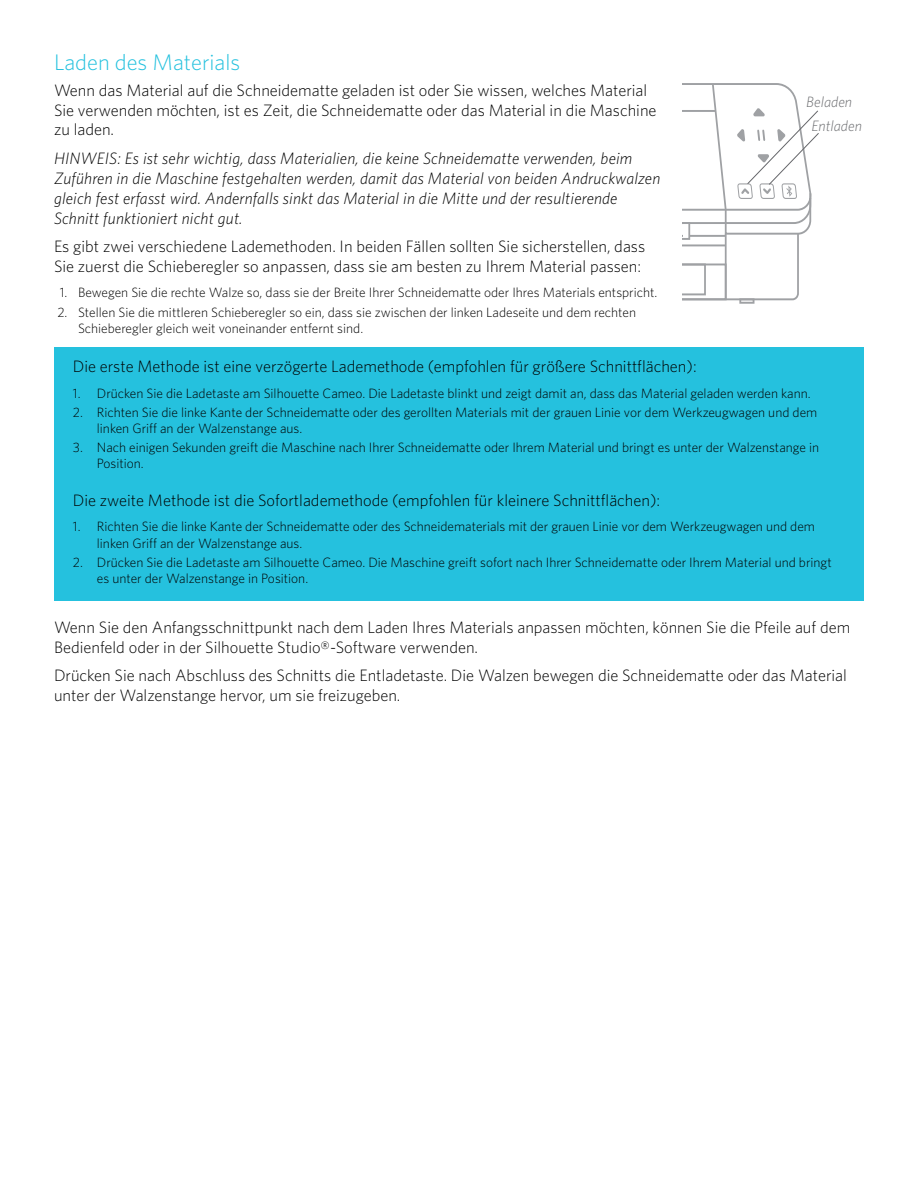
<style>
.page{position:relative;width:918px;height:1188px;background:#fff}
.page>*{position:absolute;margin:0;border:0;box-sizing:border-box;transform-origin:0 0}
.t1{font:300 22.5px "Whitney";color:#25c1de}
.t2{font:300 16.5px/19.8px "Whitney";color:#000}
.t3{font:italic 300 16.5px/19.8px "Whitney";letter-spacing:.01em;color:#000}
.t4{font:italic 300 15px/23.7px "Whitney";color:#6d6e71}
.t5{font:300 13.5px/16.2px "Whitney";color:#000}
</style>
<div class="page">
<div style="left:739px;top:298px;width:16px;height:6px;border:2px solid #9fa1a4"></div>
<svg style="left:683px;top:83px;width:136px;height:218px"></svg>
<div style="left:54px;top:347px;width:810px;height:254px;background:#25c1de"></div>
<h1 class="t1" style="left:54px;top:49px;width:188px">Laden des Materials</h1>
<p class="t2" style="left:54px;top:80px;width:604px">Wenn das Material auf die Schneidematte geladen ist oder Sie wissen, welches Material<br>Sie verwenden möchten, ist es Zeit, die Schneidematte oder das Material in die Maschine zu laden.</p>
<p class="t3" style="left:54px;top:148px;width:608px">HINWEIS: Es ist sehr wichtig, dass Materialien, die keine Schneidematte verwenden, beim Zuführen in die Maschine festgehalten werden, damit das Material von beiden Andruckwalzen gleich fest erfasst wird. Andernfalls sinkt das Material in die Mitte und der resultierende Schnitt funktioniert nicht gut.</p>
<p class="t2" style="left:54px;top:237px;width:593px">Es gibt zwei verschiedene Lademethoden. In beiden Fällen sollten Sie sicherstellen, dass<br>Sie zuerst die Schieberegler so anpassen, dass sie am besten zu Ihrem Material passen:</p>
<p class="t5" style="left:60px;top:284px;width:599px">1. Bewegen Sie die rechte Walze so, dass sie der Breite Ihrer Schneidematte oder Ihres Materials entspricht.</p>
<p class="t5" style="left:78px;top:304px;width:560px;text-indent:-21px">2. Stellen Sie die mittleren Schieberegler so ein, dass sie zwischen der linken Ladeseite und dem rechten<br>Schieberegler gleich weit voneinander entfernt sind.</p>
<p class="t4" style="left:811px;top:90px;width:52px;text-indent:-5px">Beladen<br>Entladen</p>
<p class="t2" style="left:73px;top:356px;width:625px">Die erste Methode ist eine verzögerte Lademethode (empfohlen für größere Schnittflächen):</p>
<p class="t5" style="left:73px;top:385px;width:739px">1. Drücken Sie die Ladetaste am Silhouette Cameo. Die Ladetaste blinkt und zeigt damit an, dass das Material geladen werden kann.</p>
<p class="t5" style="left:97px;top:404px;width:722px;text-indent:-24px">2. Richten Sie die linke Kante der Schneidematte oder des gerollten Materials mit der grauen Linie vor dem Werkzeugwagen und dem linken Griff an der Walzenstange aus.</p>
<p class="t5" style="left:97px;top:439px;width:724px;text-indent:-24px">3. Nach einigen Sekunden greift die Maschine nach Ihrer Schneidematte oder Ihrem Material und bringt es unter der Walzenstange in<br>Position.</p>
<p class="t2" style="left:73px;top:490px;width:589px">Die zweite Methode ist die Sofortlademethode (empfohlen für kleinere Schnittflächen):</p>
<p class="t5" style="left:97px;top:518px;width:720px;text-indent:-24px">1. Richten Sie die linke Kante der Schneidematte oder des Schneidematerials mit der grauen Linie vor dem Werkzeugwagen und dem linken Griff an der Walzenstange aus.</p>
<p class="t5" style="left:97px;top:554px;width:736px;text-indent:-24px">2. Drücken Sie die Ladetaste am Silhouette Cameo. Die Maschine greift sofort nach Ihrer Schneidematte oder Ihrem Material und bringt es unter der Walzenstange in Position.</p>
<p class="t2" style="left:54px;top:617px;width:798px">Wenn Sie den Anfangsschnittpunkt nach dem Laden Ihres Materials anpassen möchten, können Sie die Pfeile auf dem<br>Bedienfeld oder in der Silhouette Studio®-Software verwenden.</p>
<p class="t2" style="left:54px;top:666px;width:794px">Drücken Sie nach Abschluss des Schnitts die Entladetaste. Die Walzen bewegen die Schneidematte oder das Material unter der Walzenstange hervor, um sie freizugeben.</p>
</div>
